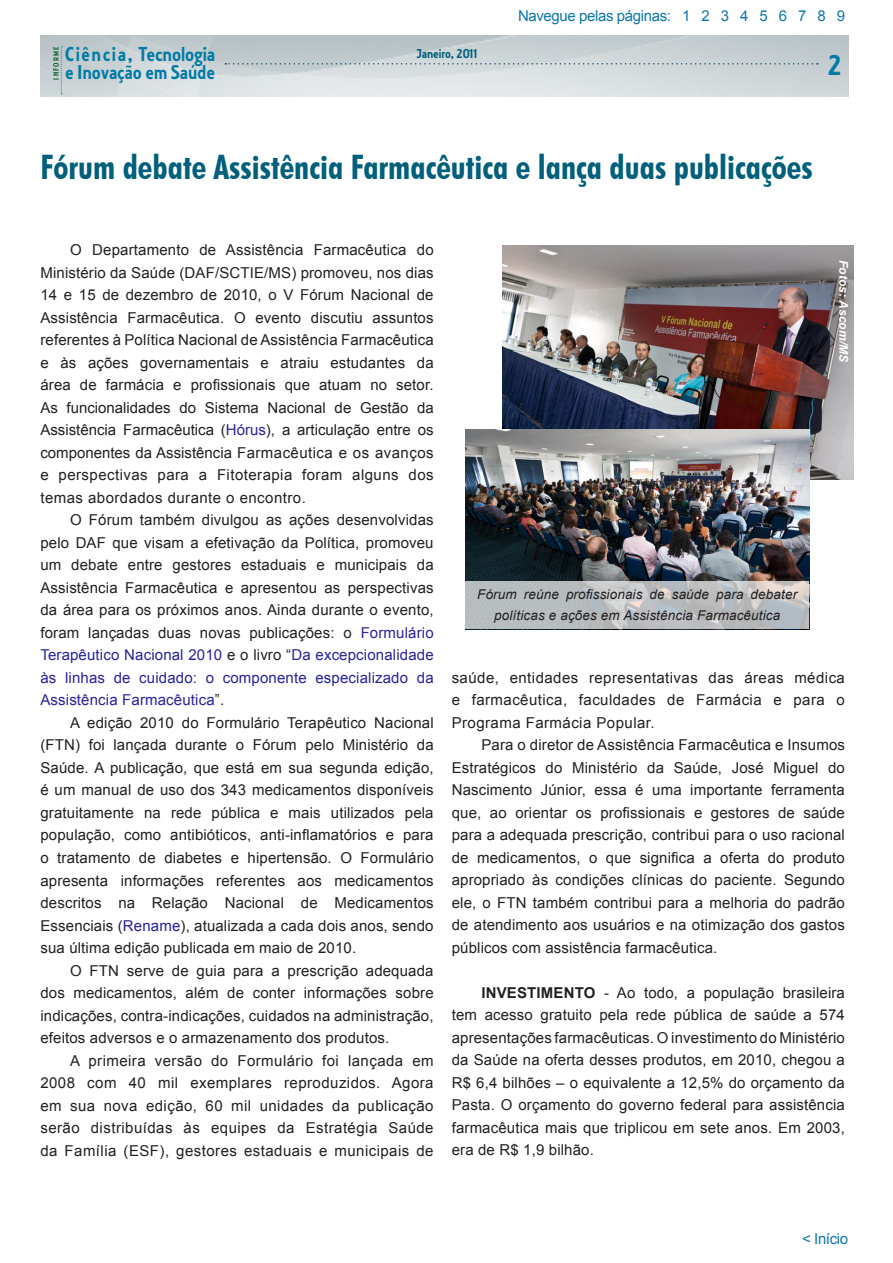
<style>
.page{position:relative;width:893px;height:1263px;background:#fff}
.page>*{position:absolute;margin:0;border:0;box-sizing:border-box;transform-origin:0 0}
.ESTILO_MATÉRIA{font:700 condensed 33.75px "Futura BT";color:#005f7b}
.t1{font:30px "Collegiate";color:#007ba5}
.t2{font:21px "Collegiate";color:#007ba5}
.t3{font:20.85px "Collegiate";color:#007ba5}
.ESTILO_MATÉRIA-2{font:15px/22.5px "Arial";letter-spacing:.01em;color:#231f20;text-align:justify}
.ESTILO_MATÉRIA-3{font:15px "Arial";letter-spacing:-.025em;color:#0f77a8}
.ESTILO_MATÉRIA-4{font:italic 13.5px/21px "Arial";letter-spacing:.01em;color:#231f20;text-align:center}
.t4{font:13.5px "Collegiate";color:#005f7b}
.ESTILO_MATÉRIA-5{font:italic 700 12px "Arial";letter-spacing:.01em;color:#fff}
.t5{font:8.1px "Collegiate";letter-spacing:.15em;color:#12643d}
.s1{color:#29229b}
.s2{font-weight:700}
</style>
<div class="page">
<img style="left:40px;top:35px;width:808px;height:61px">
<svg style="left:225px;top:63px;width:593px;height:2px"></svg>
<svg style="left:61px;top:47px;width:1px;height:48px"></svg>
<img style="left:503px;top:245px;width:351px;height:234px">
<img style="left:465px;top:430px;width:344px;height:199px">
<svg style="left:465px;top:581px;width:344px;height:47px;background:#bcbfc1"></svg>
<p class="t2" style="left:65px;top:41px;width:152px">Ciência, Tecnologia</p>
<p class="t4" style="left:417px;top:45px;width:62px">Janeiro, 2011</p>
<p class="t5" style="left:51px;top:80px;width:34px;rotate:-90deg">INFORME</p>
<p class="t3" style="left:65px;top:60px;width:151px">e Inovação em Saúde</p>
<p class="ESTILO_MATÉRIA-3" style="left:518px;top:6px;width:329px">Navegue pelas páginas: 1 2 3 4 5 6 7 8 9</p>
<p class="t1" style="left:828px;top:47px;width:15px">2</p>
<p class="ESTILO_MATÉRIA" style="left:40px;top:147px;width:774px">Fórum debate Assistência Farmacêutica e lança duas publicações</p>
<p class="ESTILO_MATÉRIA-2" style="left:40px;top:239px;width:395px;text-indent:30px">O Departamento de Assistência Farmacêutica do Ministério da Saúde (DAF/SCTIE/MS) promoveu, nos dias 14 e 15 de dezembro de 2010, o V Fórum Nacional de Assistência Farmacêutica. O evento discutiu assuntos referentes à Política Nacional de Assistência Farmacêutica e às ações governamentais e atraiu estudantes da área de farmácia e profissionais que atuam no setor.<br>As funcionalidades do Sistema Nacional de Gestão da Assistência Farmacêutica (<span class="s1">Hórus</span>), a articulação entre os componentes da Assistência Farmacêutica e os avanços e perspectivas para a Fitoterapia foram alguns dos temas abordados durante o encontro.</p>
<p class="ESTILO_MATÉRIA-2" style="left:40px;top:509px;width:395px;text-indent:30px">O Fórum também divulgou as ações desenvolvidas pelo DAF que visam a efetivação da Política, promoveu um debate entre gestores estaduais e municipais da Assistência Farmacêutica e apresentou as perspectivas da área para os próximos anos. Ainda durante o evento, foram lançadas duas novas publicações: o <span class="s1">Formulário Terapêutico Nacional 2010</span> e o livro “<span class="s1">Da excepcionalidade às linhas de cuidado: o componente especializado da Assistência Farmacêutica</span>”.</p>
<p class="ESTILO_MATÉRIA-2" style="left:40px;top:712px;width:395px;text-indent:30px">A edição 2010 do Formulário Terapêutico Nacional (FTN) foi lançada durante o Fórum pelo Ministério da Saúde. A publicação, que está em sua segunda edição, é um manual de uso dos 343 medicamentos disponíveis gratuitamente na rede pública e mais utilizados pela população, como antibióticos, anti-inflamatórios e para o tratamento de diabetes e hipertensão. O Formulário apresenta informações referentes aos medicamentos descritos na Relação Nacional de Medicamentos Essenciais (<span class="s1">Rename</span>), atualizada a cada dois anos, sendo sua última edição publicada em maio de 2010.</p>
<p class="ESTILO_MATÉRIA-2" style="left:40px;top:959px;width:395px;text-indent:30px">O FTN serve de guia para a prescrição adequada dos medicamentos, além de conter informações sobre indicações, contra-indicações, cuidados na administração, efeitos adversos e o armazenamento dos produtos.</p>
<p class="ESTILO_MATÉRIA-2" style="left:40px;top:1049px;width:395px;text-indent:30px">A primeira versão do Formulário foi lançada em 2008 com 40 mil exemplares reproduzidos. Agora em sua nova edição, 60 mil unidades da publicação serão distribuídas às equipes da Estratégia Saúde da Família (ESF), gestores estaduais e municipais de</p>
<p class="ESTILO_MATÉRIA-5" style="left:851px;top:260px;width:104px;rotate:90deg">Fotos: Ascom/MS</p>
<p class="ESTILO_MATÉRIA-4" style="left:477px;top:584px;width:321px">Fórum reúne profissionais de saúde para debater políticas e ações em Assistência Farmacêutica</p>
<p class="ESTILO_MATÉRIA-2" style="left:452px;top:666px;width:395px">saúde, entidades representativas das áreas médica e farmacêutica, faculdades de Farmácia e para o Programa Farmácia Popular.</p>
<p class="ESTILO_MATÉRIA-2" style="left:452px;top:734px;width:395px;text-indent:30px">Para o diretor de Assistência Farmacêutica e Insumos Estratégicos do Ministério da Saúde, José Miguel do Nascimento Júnior, essa é uma importante ferramenta que, ao orientar os profissionais e gestores de saúde para a adequada prescrição, contribui para o uso racional de medicamentos, o que significa a oferta do produto apropriado às condições clínicas do paciente. Segundo ele, o FTN também contribui para a melhoria do padrão de atendimento aos usuários e na otimização dos gastos públicos com assistência farmacêutica.</p>
<p class="ESTILO_MATÉRIA-2" style="left:452px;top:981px;width:395px;text-indent:30px"><span class="s2">INVESTIMENTO</span> - Ao todo, a população brasileira tem acesso gratuito pela rede pública de saúde a 574 apresentações farmacêuticas. O investimento do Ministério da Saúde na oferta desses produtos, em 2010, chegou a R$ 6,4 bilhões – o equivalente a 12,5% do orçamento da Pasta. O orçamento do governo federal para assistência farmacêutica mais que triplicou em sete anos. Em 2003, era de R$ 1,9 bilhão.</p>
<p class="ESTILO_MATÉRIA-3" style="left:802px;top:1229px;width:48px">&lt; Início</p>
</div>
